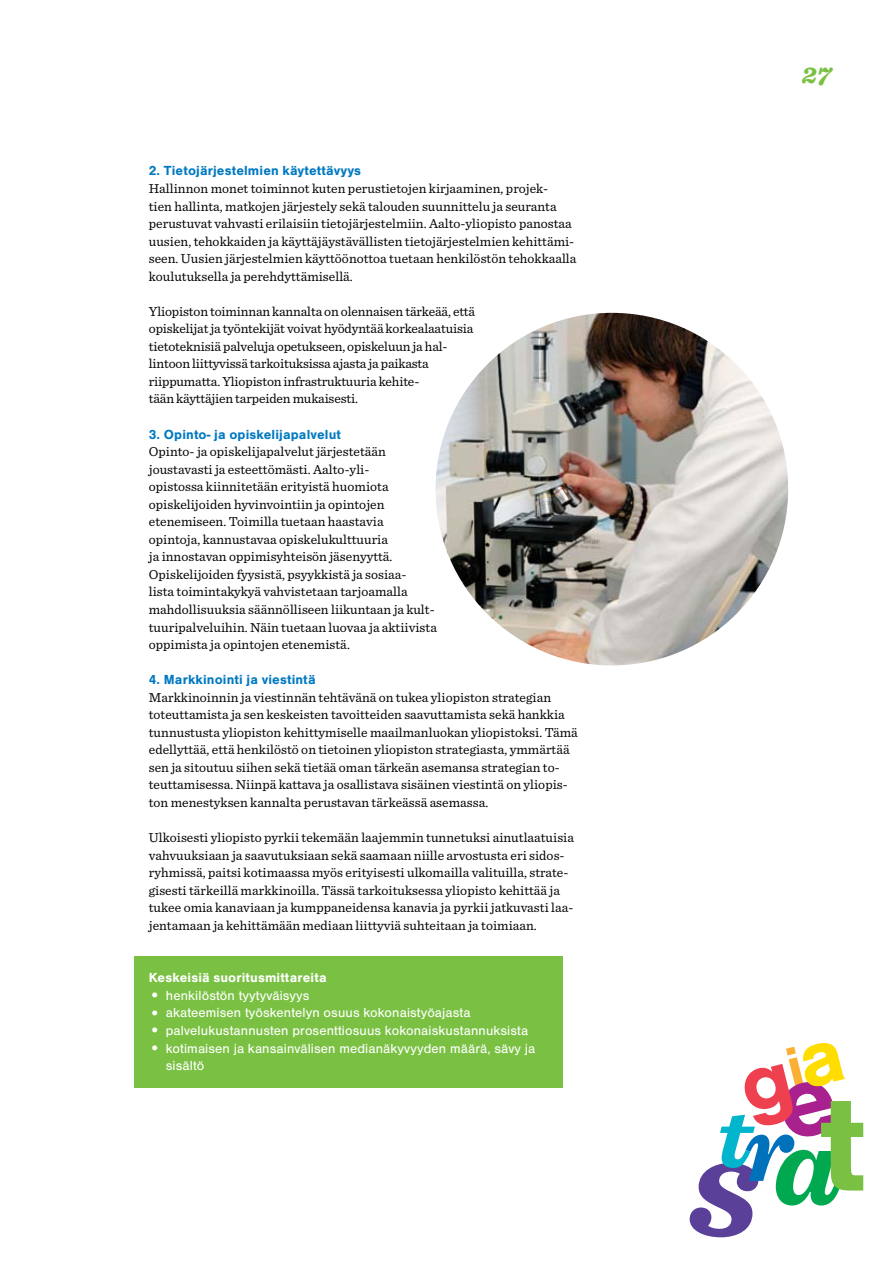
<style>
.page{position:relative;width:893px;height:1263px;background:#fff}
.page>*{position:absolute;margin:0;border:0;box-sizing:border-box;transform-origin:0 0}
.t1{font:italic 700 27px "Sentinel";color:#7ac143}
.t2{font:13.65px/17.5px "Sentinel";letter-spacing:.005em;color:#000}
.t3{font:13.65px/17.5px "Nimbus San T";letter-spacing:.01em;color:#fff}
.t4{font:700 13.65px "Nimbus San T";letter-spacing:.01em;color:#0079c1}
.t5{font:700 13.65px "Nimbus San T";letter-spacing:.01em;color:#fff}
.s1{font-weight:700;font-size:18px}
</style>
<div class="page">
<svg style="left:690px;top:1043px;width:173px;height:194px"></svg>
<div style="left:134px;top:956px;width:428px;height:131px;background:#7ac143"></div>
<img style="left:436px;top:313px;width:352px;height:352px;border-radius:176px">
<p class="t4" style="left:149px;top:163px;width:214px">2. Tietojärjestelmien käytettävyys</p>
<p class="t2" style="left:149px;top:179px;width:429px">Hallinnon monet toiminnot kuten perustietojen kirjaaminen, projek-<br>tien hallinta, matkojen järjestely sekä talouden suunnittelu ja seuranta perustuvat vahvasti erilaisiin tietojärjestelmiin. Aalto-yliopisto panostaa uusien, tehokkaiden ja käyttäjäystävällisten tietojärjestelmien kehittämi&shy;seen. Uusien järjestelmien käyttöönottoa tuetaan henkilöstön tehokkaalla koulutuksella ja perehdyttämisellä.</p>
<p class="t2" style="left:149px;top:302px;width:328px">Yliopiston toiminnan kannalta on olennaisen tärkeää, että opiskelijat ja työntekijät voivat hyödyntää korkealaatuisia tietoteknisiä palveluja opetukseen, opiskeluun ja hal&shy;lintoon liittyvissä tarkoituksissa ajasta ja paikasta riippumatta. Yliopiston infrastruktuuria kehite-<br>tään käyttäjien tarpeiden mukaisesti.</p>
<p class="t4" style="left:149px;top:426px;width:194px">3. Opinto- ja opiskelijapalvelut</p>
<p class="t2" style="left:149px;top:442px;width:290px">Opinto- ja opiskelijapalvelut järjestetään joustavasti ja esteettömästi. Aalto-yli-<br>opistossa kiinnitetään erityistä huomiota opiskelijoiden hyvinvointiin ja opintojen etenemiseen. Toimilla tuetaan haastavia opintoja, kannustavaa opiskelukulttuuria<br>ja innostavan oppimisyhteisön jäsenyyttä.<br>Opiskelijoiden fyysistä, psyykkistä ja sosiaa-<br>lista toimintakykyä vahvistetaan tarjoamalla mahdollisuuksia säännölliseen liikuntaan ja kult&shy;tuuripalveluihin. Näin tuetaan luovaa ja aktiivista oppimista ja opintojen etenemistä.</p>
<p class="t4" style="left:149px;top:672px;width:168px">4. Markkinointi ja viestintä</p>
<p class="t2" style="left:149px;top:687px;width:431px">Markkinoinnin ja viestinnän tehtävänä on tukea yliopiston strategian toteuttamista ja sen keskeisten tavoitteiden saavuttamista sekä hankkia tunnustusta yliopiston kehittymiselle maailmanluokan yliopistoksi. Tämä edellyttää, että henkilöstö on tietoinen yliopiston strategiasta, ymmärtää sen ja sitoutuu siihen sekä tietää oman tärkeän asemansa strategian to&shy;teuttamisessa. Niinpä kattava ja osallistava sisäinen viestintä on yliopis&shy;ton menestyksen kannalta perustavan tärkeässä asemassa.</p>
<p class="t2" style="left:149px;top:828px;width:427px">Ulkoisesti yliopisto pyrkii tekemään laajemmin tunnetuksi ainutlaatuisia vahvuuksiaan ja saavutuksiaan sekä saamaan niille arvostusta eri sidos&shy;ryhmissä, paitsi kotimaassa myös erityisesti ulkomailla valituilla, strate&shy;gisesti tärkeillä markkinoilla. Tässä tarkoituksessa yliopisto kehittää ja tukee omia kanaviaan ja kumppaneidensa kanavia ja pyrkii jatkuvasti laa&shy;jentamaan ja kehittämään mediaan liittyviä suhteitaan ja toimiaan.</p>
<p class="t5" style="left:149px;top:970px;width:179px">Keskeisiä suoritusmittareita</p>
<p class="t3" style="left:149px;top:987px;width:162px"><span class="s1">•</span> henkilöstön tyytyväisyys</p>
<p class="t3" style="left:149px;top:1004px;width:323px"><span class="s1">•</span> akateemisen työskentelyn osuus kokonaistyöajasta</p>
<p class="t3" style="left:149px;top:1022px;width:381px"><span class="s1">•</span> palvelukustannusten prosenttiosuus kokonaiskustannuksista</p>
<p class="t3" style="left:166px;top:1039px;width:371px;text-indent:-17px"><span class="s1">•</span> kotimaisen ja kansainvälisen medianäkyvyyden määrä, sävy ja sisältö</p>
<h1 class="t1" style="left:802px;top:53px;width:31px">27</h1>
</div>
